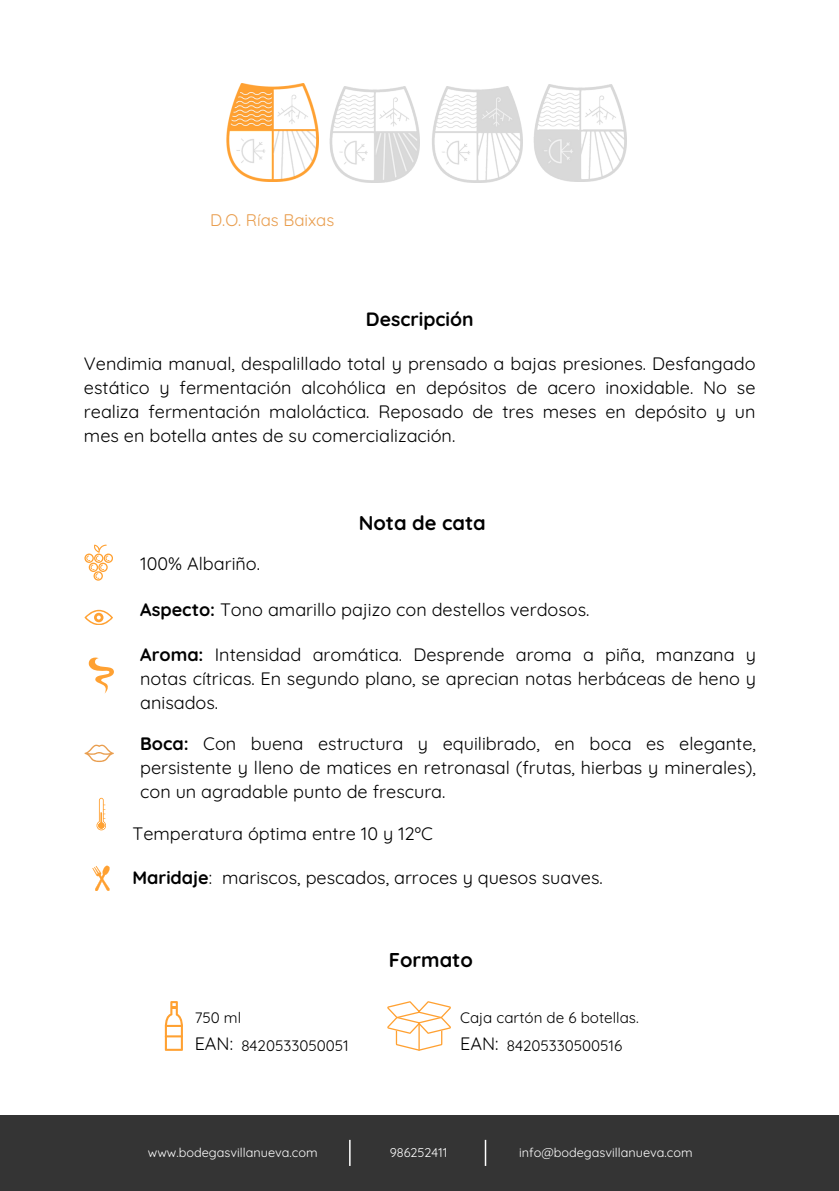
<style>
.page{position:relative;width:839px;height:1191px;background:#fff}
.page>*{position:absolute;margin:0;border:0;box-sizing:border-box;transform-origin:0 0}
.t1{font:700 20px "Quicksand";color:#000}
.t2{font:700 19.2px "Quicksand";color:#000}
.t3{font:18px/24px "Quicksand";color:#000;text-align:justify}
.t4{font:16.8px "Quicksand";color:#e99e4f}
.t5{font:15.2px "Quicksand";color:#000}
.t6{font:12.6px "Quicksand";color:#fff}
.s1{font-weight:700}
</style>
<div class="page">
<svg style="left:84px;top:545px;width:29px;height:36px"></svg>
<svg style="left:96px;top:798px;width:9px;height:32px"></svg>
<svg style="left:84px;top:610px;width:29px;height:15px"></svg>
<svg style="left:89px;top:658px;width:25px;height:36px"></svg>
<svg style="left:85px;top:745px;width:29px;height:17px"></svg>
<img style="left:329px;top:86px;width:193px;height:96px">
<img style="left:522px;top:84px;width:104px;height:98px">
<img style="left:226px;top:84px;width:93px;height:97px">
<div style="left:0;top:1115px;width:838px;height:76px;background:#343434"></div>
<svg style="left:349px;top:1140px;width:1px;height:26px"></svg>
<hr style="left:484px;top:1140px;width:2px;height:26px;background:#fff">
<svg style="left:92px;top:865px;width:18px;height:26px"></svg>
<svg style="left:165px;top:1001px;width:18px;height:50px"></svg>
<svg style="left:387px;top:1001px;width:64px;height:50px"></svg>
<p class="t4" style="left:210px;top:210px;width:126px">D.O. Rías Baixas</p>
<p class="t2" style="left:366px;top:307px;width:109px">Descripción</p>
<p class="t3" style="left:84px;top:351px;width:673px">Vendimia manual, despalillado total y prensado a bajas presiones. Desfangado estático y fermentación alcohólica en depósitos de acero inoxidable. No se realiza fermentación maloláctica. Reposado de tres meses en depósito y un mes en botella antes de su comercialización.</p>
<p class="t1" style="left:358px;top:510px;width:129px">Nota de cata</p>
<p class="t3" style="left:140px;top:551px;width:121px">100% Albariño.</p>
<p class="t3" style="left:140px;top:598px;width:451px"><span class="s1">Aspecto:</span> Tono amarillo pajizo con destellos verdosos.</p>
<p class="t3" style="left:140px;top:642px;width:617px"><span class="s1">Aroma:</span> Intensidad aromática. Desprende aroma a piña, manzana y notas cítricas. En segundo plano, se aprecian notas herbáceas de heno y anisados.</p>
<p class="t3" style="left:140px;top:732px;width:617px"><span class="s1">Boca:</span> Con buena estructura y equilibrado, en boca es elegante, persistente y lleno de matices en retronasal (frutas, hierbas y minerales), con un agradable punto de frescura.</p>
<p class="t3" style="left:132px;top:821px;width:302px">Temperatura óptima entre 10 y 12ºC</p>
<p class="t3" style="left:132px;top:865px;width:472px"><span class="s1">Maridaje</span>: mariscos, pescados, arroces y quesos suaves.</p>
<p class="t1" style="left:389px;top:947px;width:86px">Formato</p>
<p class="t5" style="left:195px;top:1007px;width:48px">750 ml</p>
<p class="t5" style="left:460px;top:1007px;width:180px">Caja cartón de 6 botellas.</p>
<p class="t3" style="left:195px;top:1031px;width:40px">EAN:</p>
<p class="t5" style="left:241px;top:1035px;width:109px">8420533050051</p>
<p class="t3" style="left:460px;top:1031px;width:40px">EAN:</p>
<p class="t5" style="left:507px;top:1035px;width:117px">84205330500516</p>
<p class="t6" style="left:148px;top:1145px;width:171px">www.bodegasvillanueva.com</p>
<p class="t6" style="left:390px;top:1145px;width:59px">986252411</p>
<p class="t6" style="left:519px;top:1145px;width:175px">info@bodegasvillanueva.com</p>
</div>
